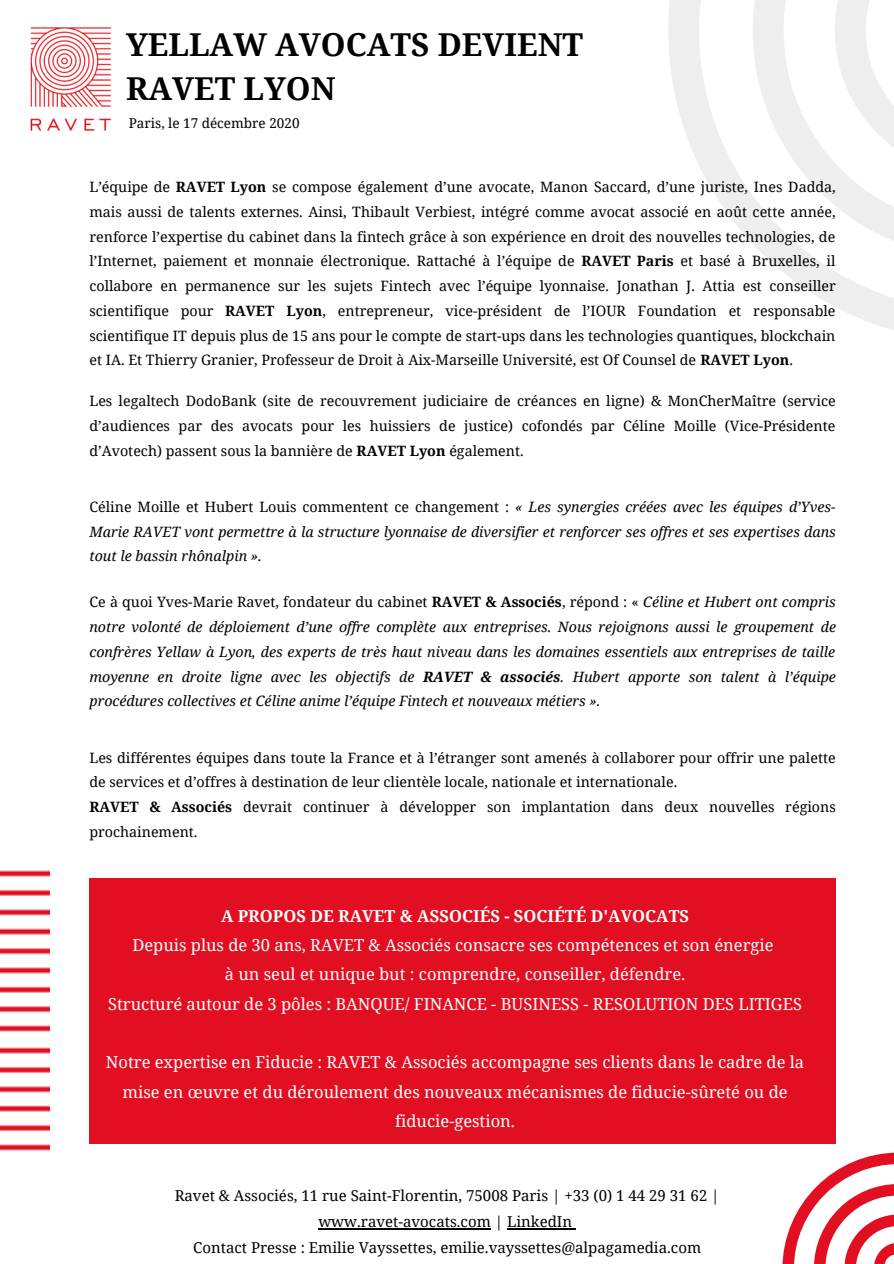
<style>
.page{position:relative;width:894px;height:1264px;background:#fff}
.page>*{position:absolute;margin:0;border:0;box-sizing:border-box;transform-origin:0 0}
.t1{font:700 31.5px/44px "Noto Serif";color:#000}
.t2{font:16.5px/29.2px "Noto Serif";color:#fff;text-align:center}
.t3{font:700 16.5px "Noto Serif";color:#fff}
.t4{font:15px/26px "Noto Serif";color:#000;text-align:center}
.t5{font:14.25px/24.8px "Noto Serif";color:#000;text-align:justify}
.t6{font:italic 14.25px/24.8px "Noto Serif";color:#000;text-align:justify}
.t7{font:13.5px "Noto Serif";color:#000}
.s1{font-weight:700}
.s2{font-style:normal}
.s3{font-weight:700;font-style:normal}
</style>
<div class="page">
<svg style="left:668px;top:0;width:225px;height:330px"></svg>
<svg style="left:752px;top:0;width:141px;height:258px"></svg>
<svg style="left:782px;top:1152px;width:111px;height:111px"></svg>
<img style="left:30px;top:27px;width:82px;height:104px">
<img style="left:0;top:870px;width:49px;height:162px">
<img style="left:0;top:1047px;width:49px;height:104px">
<div style="left:89px;top:877px;width:746px;height:266px;background:#e10f21"></div>
<hr style="left:318px;top:1227px;width:172px;height:2px;background:#000">
<hr style="left:507px;top:1227px;width:65px;height:2px;background:#000">
<p class="t1" style="left:126px;top:21px;width:458px">YELLAW AVOCATS DEVIENT<br>RAVET LYON</p>
<p class="t7" style="left:129px;top:114px;width:172px">Paris, le 17 décembre 2020</p>
<p class="t5" style="left:89px;top:174px;width:747px">L’équipe de <span class="s1">RAVET Lyon</span> se compose également d’une avocate, Manon Saccard, d’une juriste, Ines Dadda, mais aussi de talents externes. Ainsi, Thibault Verbiest, intégré comme avocat associé en août cette année, renforce l’expertise du cabinet dans la fintech grâce à son expérience en droit des nouvelles technologies, de l’Internet, paiement et monnaie électronique. Rattaché à l’équipe de <span class="s1">RAVET Paris</span> et basé à Bruxelles, il collabore en permanence sur les sujets Fintech avec l’équipe lyonnaise. Jonathan J. Attia est conseiller scientifique pour <span class="s1">RAVET Lyon</span>, entrepreneur, vice-président de l’IOUR Foundation et responsable scientifique IT depuis plus de 15 ans pour le compte de start-ups dans les technologies quantiques, blockchain et IA. Et Thierry Granier, Professeur de Droit à Aix-Marseille Université, est Of Counsel de <span class="s1">RAVET Lyon</span>.</p>
<p class="t5" style="left:89px;top:388px;width:747px">Les legaltech DodoBank (site de recouvrement judiciaire de créances en ligne) &amp; MonCherMaître (service d’audiences par des avocats pour les huissiers de justice) cofondés par Céline Moille (Vice-Présidente d’Avotech) passent sous la bannière de <span class="s1">RAVET Lyon</span> également.</p>
<p class="t6" style="left:89px;top:494px;width:747px"><span class="s2">Céline Moille et Hubert Louis commentent ce changement :</span> « Les synergies créées avec les équipes d’Yves-Marie RAVET vont permettre à la structure lyonnaise de diversifier et renforcer ses offres et ses expertises dans tout le bassin rhônalpin ».</p>
<p class="t6" style="left:89px;top:589px;width:747px"><span class="s2">Ce à quoi Yves-Marie Ravet, fondateur du cabinet</span> <span class="s3">RAVET &amp; Associés</span><span class="s2">, répond : «</span> Céline et Hubert ont compris notre volonté de déploiement d’une offre complète aux entreprises. Nous rejoignons aussi le groupement de confrères Yellaw à Lyon, des experts de très haut niveau dans les domaines essentiels aux entreprises de taille moyenne en droite ligne avec les objectifs de <span class="s1">RAVET &amp; associés</span>. Hubert apporte son talent à l’équipe procédures collectives et Céline anime l’équipe Fintech et nouveaux métiers ».</p>
<p class="t5" style="left:89px;top:744px;width:747px">Les différentes équipes dans toute la France et à l’étranger sont amenés à collaborer pour offrir une palette de services et d’offres à destination de leur clientèle locale, nationale et internationale.</p>
<p class="t5" style="left:89px;top:794px;width:747px"><span class="s1">RAVET &amp; Associés</span> devrait continuer à développer son implantation dans deux nouvelles régions prochainement.</p>
<p class="t3" style="left:221px;top:904px;width:469px">A PROPOS DE RAVET &amp; ASSOCIÉS - SOCIÉTÉ D'AVOCATS</p>
<p class="t2" style="left:132px;top:930px;width:642px">Depuis plus de 30 ans, RAVET &amp; Associés consacre ses compétences et son énergie</p>
<p class="t2" style="left:225px;top:959px;width:462px">à un seul et unique but : comprendre, conseiller, défendre.</p>
<p class="t2" style="left:108px;top:988px;width:695px">Structuré autour de 3 pôles : BANQUE/ FINANCE - BUSINESS - RESOLUTION DES LITIGES</p>
<p class="t2" style="left:106px;top:1047px;width:699px">Notre expertise en Fiducie : RAVET &amp; Associés accompagne ses clients dans le cadre de la mise en œuvre et du déroulement des nouveaux mécanismes de fiducie-sûreté ou de fiducie-gestion.</p>
<p class="t4" style="left:175px;top:1182px;width:546px">Ravet &amp; Associés, 11 rue Saint-Florentin, 75008 Paris | +33 (0) 1 44 29 31 62 | www.ravet-avocats.com | LinkedIn</p>
<p class="t4" style="left:193px;top:1233px;width:509px">Contact Presse : Emilie Vayssettes, emilie.vayssettes@alpagamedia.com</p>
</div>
